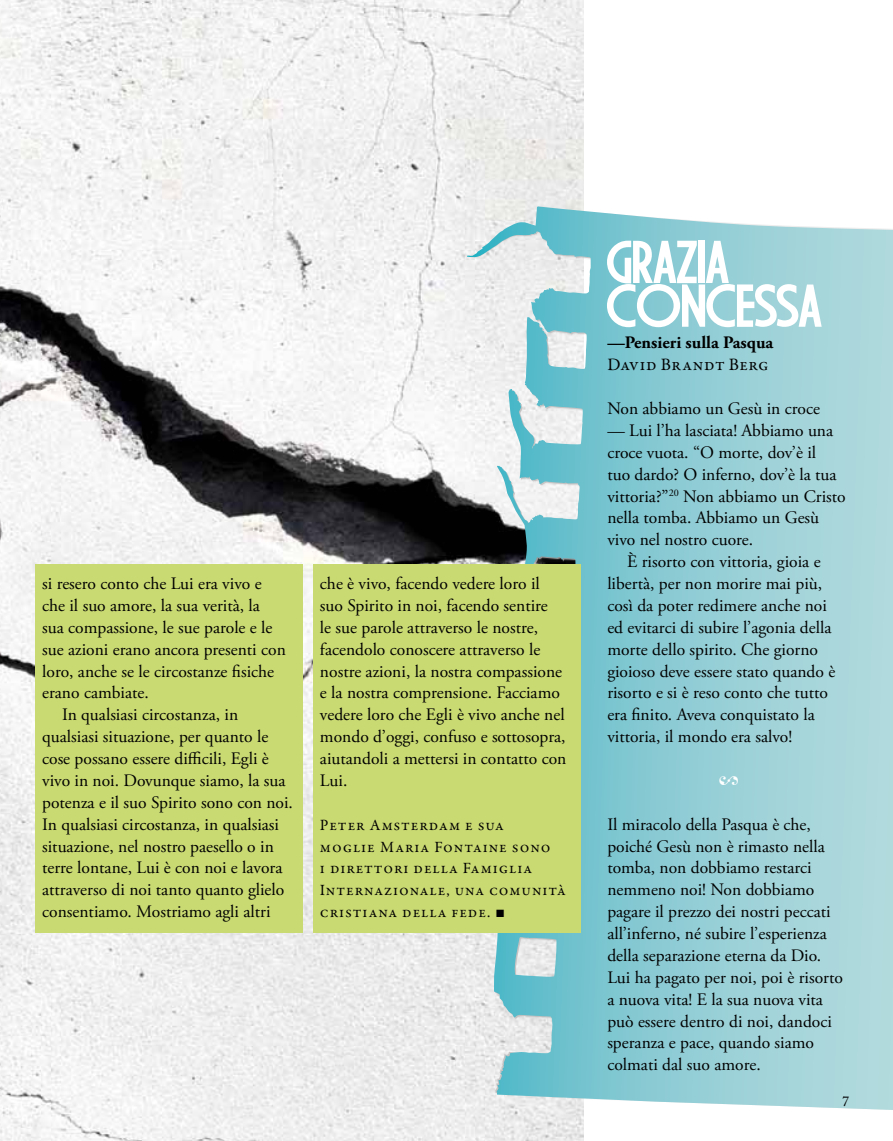
<style>
.page{position:relative;width:893px;height:1141px;background:#fff}
.page>*{position:absolute;margin:0;border:0;box-sizing:border-box;transform-origin:0 0}
.t1{font:50.75px/43.8px "Gainsborough";color:#fff}
.t2{font:17.5px/21.9px "Adobe Garamond Pro";color:#000}
.t3{font:700 17.5px "Adobe Garamond Pro";color:#000}
.t4{font:17.5px "Garamond Premr Pro";letter-spacing:.025em;color:#000}
.t5{font:17.5px "Adobe Garamond Pro";color:#fff}
.t6{font:15.75px/21.9px "Garamond Premr Pro";letter-spacing:.06em;color:#000}
.t7{font:14px "Adobe Caslon Pro";color:#000}
.s1{font-family:"Arial"}
</style>
<div class="page">
<img style="left:0;top:0;width:583px;height:1141px">
<div style="left:35px;top:565px;width:267px;height:368px;background:#cada72"></div>
<svg style="left:468px;top:211px;width:126px;height:887px"></svg>
<svg style="left:551px;top:212px;width:342px;height:898px;background:#98d0d7"></svg>
<svg style="left:467px;top:207px;width:124px;height:126px"></svg>
<div style="left:313px;top:565px;width:268px;height:368px;background:#cada72"></div>
<p class="t2" style="left:42px;top:573px;width:221px">si resero conto che Lui era vivo e</p>
<p class="t2" style="left:42px;top:595px;width:219px">che il suo amore, la sua verità, la</p>
<p class="t2" style="left:42px;top:617px;width:232px">sua compassione, le sue parole e le</p>
<p class="t2" style="left:42px;top:639px;width:245px">sue azioni erano ancora presenti con</p>
<p class="t2" style="left:42px;top:661px;width:233px">loro, anche se le circostanze fisiche</p>
<p class="t2" style="left:42px;top:683px;width:108px">erano cambiate.</p>
<p class="t2" style="left:62px;top:704px;width:178px">In qualsiasi circostanza, in</p>
<p class="t2" style="left:42px;top:726px;width:228px">qualsiasi situazione, per quanto le</p>
<p class="t2" style="left:42px;top:748px;width:228px">cose possano essere difficili, Egli è</p>
<p class="t2" style="left:42px;top:770px;width:245px">vivo in noi. Dovunque siamo, la sua</p>
<p class="t2" style="left:42px;top:792px;width:252px">potenza e il suo Spirito sono con noi.</p>
<p class="t2" style="left:42px;top:814px;width:238px">In qualsiasi circostanza, in qualsiasi</p>
<p class="t2" style="left:42px;top:836px;width:233px">situazione, nel nostro paesello o in</p>
<p class="t2" style="left:42px;top:858px;width:242px">terre lontane, Lui è con noi e lavora</p>
<p class="t2" style="left:42px;top:879px;width:244px">attraverso di noi tanto quanto glielo</p>
<p class="t2" style="left:42px;top:901px;width:230px">consentiamo. Mostriamo agli altri</p>
<p class="t2" style="left:320px;top:573px;width:248px">che è vivo, facendo vedere loro il suo Spirito in noi, facendo sentire<br>le sue parole attraverso le nostre, facendolo conoscere attraverso le nostre azioni, la nostra compassione e la nostra comprensione. Facciamo vedere loro che Egli è vivo anche nel mondo d’oggi, confuso e sottosopra, aiutandoli a mettersi in contatto con<br>Lui.</p>
<p class="t6" style="left:320px;top:814px;width:247px">Peter Amsterdam e sua<br>moglie Maria Fontaine sono<br>i direttori della Famiglia<br>Internazionale, una comunità cristiana della fede. <span class="s1">■</span></p>
<h1 class="t1" style="left:607px;top:242px;width:216px">GRAZIA<br>CONCESSA</h1>
<p class="t3" style="left:607px;top:333px;width:167px">—Pensieri sulla Pasqua</p>
<p class="t4" style="left:607px;top:354px;width:163px">David Brandt Berg</p>
<p class="t2" style="left:607px;top:398px;width:214px">Non abbiamo un Gesù in croce</p>
<p class="t2" style="left:607px;top:420px;width:240px">— Lui l’ha lasciata! Abbiamo una croce vuota. “O morte, dov’è il<br>tuo dardo? O inferno, dov’è la tua vittoria?”<sup>20</sup> Non abbiamo un Cristo nella tomba. Abbiamo un Gesù vivo nel nostro cuore.</p>
<p class="t2" style="left:607px;top:551px;width:230px;text-indent:20px">È risorto con vittoria, gioia e libertà, per non morire mai più, così da poter redimere anche noi ed evitarci di subire l’agonia della morte dello spirito. Che giorno gioioso deve essere stato quando è risorto e si è reso conto che tutto era finito. Aveva conquistato la vittoria, il mondo era salvo!</p>
<p class="t5" style="left:719px;top:770px;width:21px">2</p>
<p class="t2" style="left:607px;top:814px;width:237px">Il miracolo della Pasqua è che, poiché Gesù non è rimasto nella tomba, non dobbiamo restarci nemmeno noi! Non dobbiamo pagare il prezzo dei nostri peccati all’inferno, né subire l’esperienza della separazione eterna da Dio.<br>Lui ha pagato per noi, poi è risorto a nuova vita! E la sua nuova vita può essere dentro di noi, dandoci speranza e pace, quando siamo colmati dal suo amore.</p>
<p class="t7" style="left:842px;top:1093px;width:8px">7</p>
</div>
